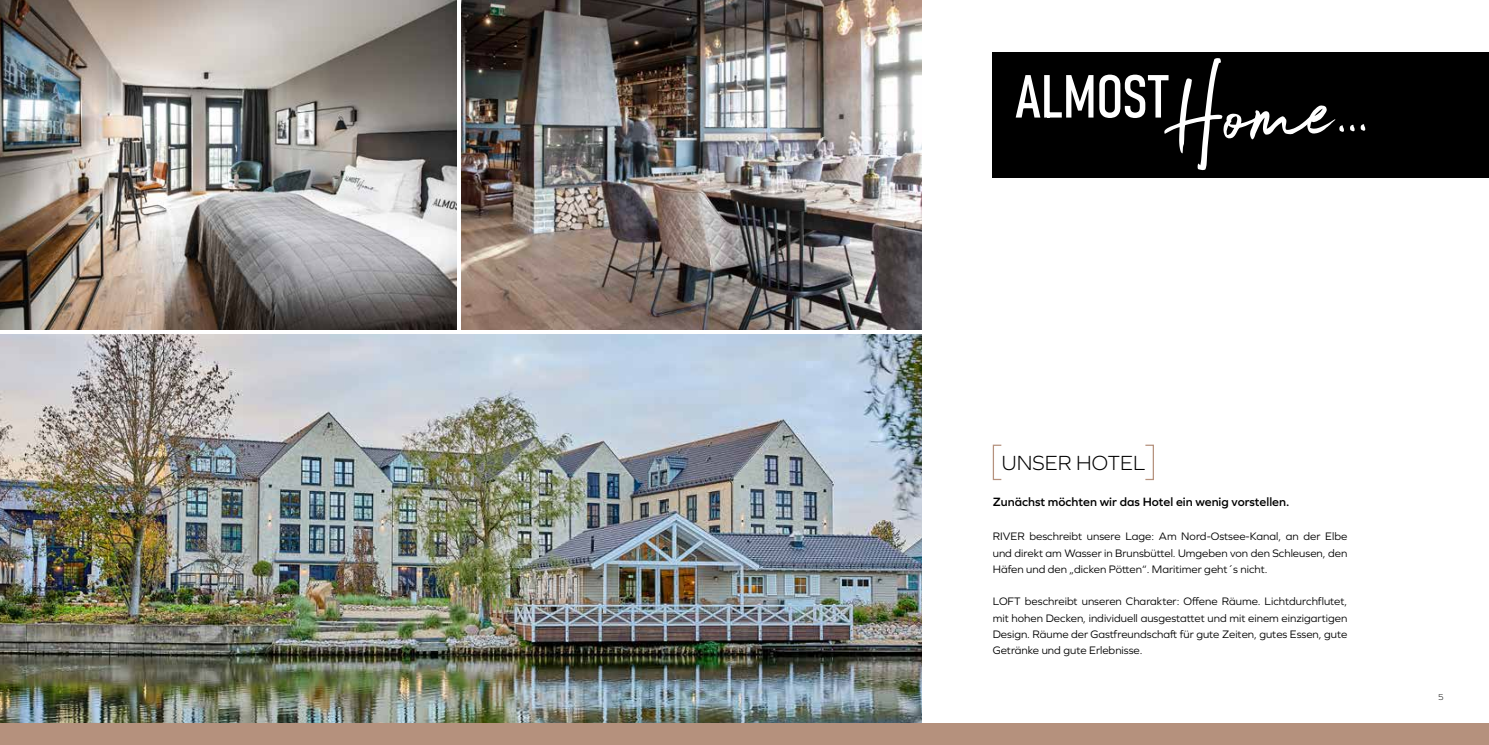
<style>
.page{position:relative;width:1489px;height:745px;background:#fff}
.page>*{position:absolute;margin:0;border:0;box-sizing:border-box;transform-origin:0 0}
.t1{font:112.12px "Northwell Clean";color:#fff}
.t2{font:59.75px "Bahnschrift";color:#fff}
.t3{font:300 21.25px "Graphie";color:#000}
.t4{font:600 12.5px "Graphie";color:#000}
.t5{font:11.25px/16.2px "Graphie";color:#000;text-align:justify}
.t6{font:300 8.75px "Graphie";color:#000}
</style>
<div class="page">
<img style="left:0;top:334px;width:921px;height:389px">
<img style="left:0;top:0;width:456px;height:329px">
<img style="left:461px;top:0;width:460px;height:329px">
<div style="left:992px;top:52px;width:496px;height:125px;background:#000"></div>
<div style="left:0;top:723px;width:1488px;height:21px;background:#b5917d"></div>
<div style="left:992px;top:444px;width:9px;height:36px;border:1px solid #b5917d"></div>
<h1 class="t1" style="left:1174px;top:37px;width:193px;rotate:-3deg">Home...</h1>
<h2 class="t2" style="left:1014px;top:51px;width:155px">ALMOST</h2>
<h3 class="t3" style="left:1001px;top:450px;width:145px">UNSER HOTEL</h3>
<p class="t4" style="left:992px;top:493px;width:298px">Zunächst möchten wir das Hotel ein wenig vorstellen.</p>
<p class="t5" style="left:992px;top:528px;width:356px">RIVER beschreibt unsere Lage: Am Nord-Ostsee-Kanal, an der Elbe und direkt am Wasser in Brunsbüttel. Umgeben von den Schleusen, den Häfen und den „dicken Pötten“. Maritimer geht´s nicht.</p>
<p class="t5" style="left:992px;top:593px;width:356px">LOFT beschreibt unseren Charakter: Offene Räume. Lichtdurchflutet, mit hohen Decken, individuell ausgestattet und mit einem einzigartigen Design. Räume der Gastfreundschaft für gute Zeiten, gutes Essen, gute Getränke und gute Erlebnisse.</p>
<p class="t6" style="left:1438px;top:691px;width:7px">5</p>
</div>
